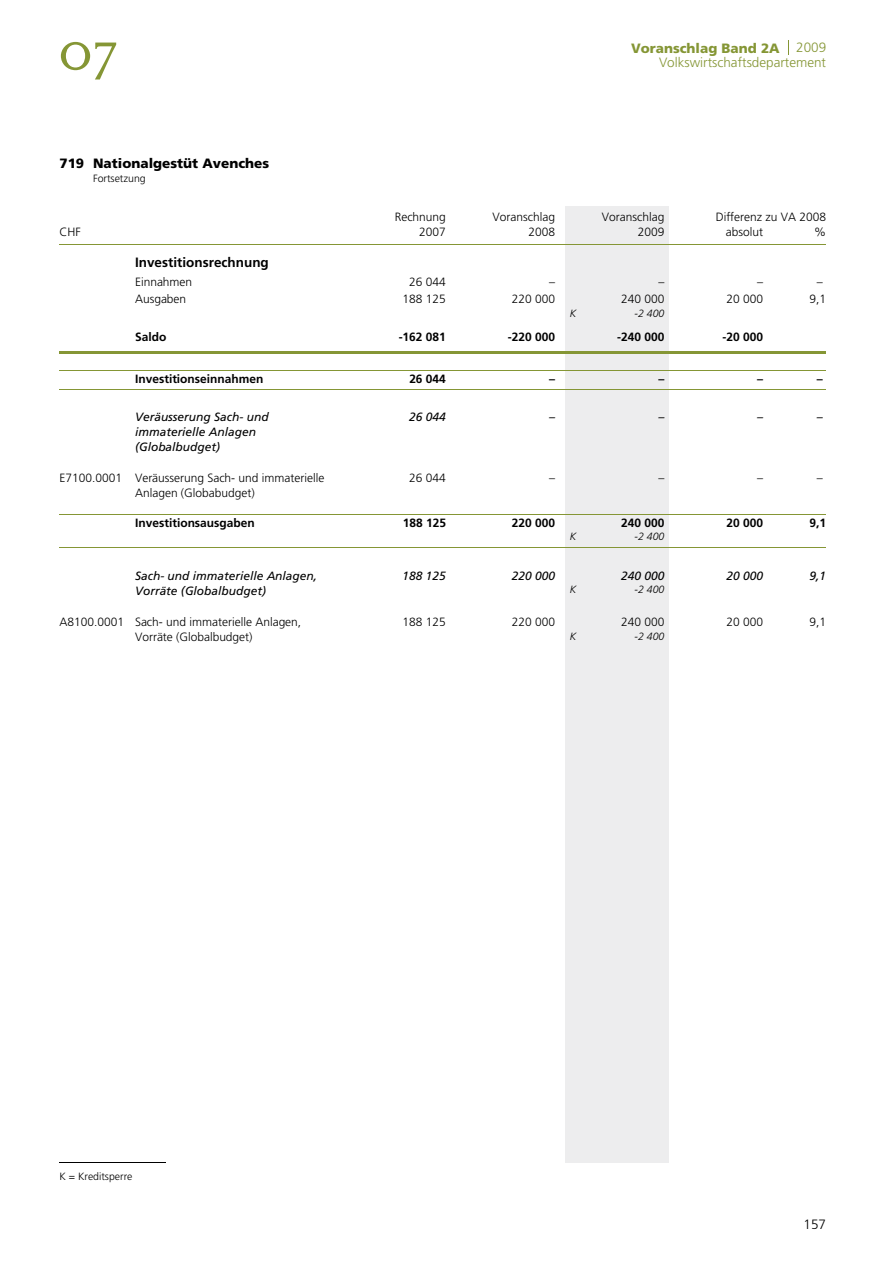
<style>
.page{position:relative;width:893px;height:1263px;background:#fff}
.page>*{position:absolute;margin:0;border:0;box-sizing:border-box;transform-origin:0 0}
.t1{font:54px "ITC Stone Serif OS Medium";color:#859635}
.t2{font:300 13.5px "Frutiger";color:#859635}
.t3{font:900 13.5px "Frutiger";color:#000}
.t4{font:900 13.5px "Frutiger";color:#859635}
.t5{font:700 13.5px "Frutiger";color:#000}
.t6{font:300 13.5px "Frutiger";color:#000}
.t7{font:300 12px/14.7px "Frutiger";color:#000}
.t8{font:italic 12px/15px "Frutiger";color:#000}
.t9{font:700 12px "Frutiger";color:#000}
.t10{font:300 10.5px "Frutiger";color:#000}
.t11{font:italic 300 10.5px "Frutiger";color:#000}
.s1{font-weight:300}
</style>
<div class="page">
<div style="left:566px;top:206px;width:102px;height:956px;background:#ededee"></div>
<svg style="left:788px;top:40px;width:1px;height:15px"></svg>
<hr style="left:59px;top:244px;width:767px;height:1px;background:#859635">
<hr style="left:59px;top:351px;width:767px;height:2px;background:#859635">
<hr style="left:59px;top:514px;width:767px;height:1px;background:#859635">
<hr style="left:59px;top:370px;width:767px;height:1px;background:#859635">
<hr style="left:59px;top:548px;width:767px;height:1px;background:#859635">
<hr style="left:59px;top:389px;width:767px;height:1px;background:#859635">
<hr style="left:59px;top:1162px;width:107px;height:1px;background:#000">
<h1 class="t1" style="left:58px;top:31px;width:61px">0 7</h1>
<p class="t3" style="left:59px;top:158px;width:211px">719 Nationalgestüt Avenches</p>
<p class="t10" style="left:93px;top:174px;width:54px">Fortsetzung</p>
<p class="t7" style="left:59px;top:225px;width:23px">CHF</p>
<p class="t7" style="left:395px;top:211px;width:53px;text-align:right">Rechnung<br>2007</p>
<p class="t7" style="left:493px;top:211px;width:64px;text-align:right">Voranschlag<br>2008</p>
<p class="t5" style="left:135px;top:257px;width:135px">Investitionsrechnung</p>
<p class="t7" style="left:135px;top:276px;width:59px">Einnahmen</p>
<p class="t7" style="left:409px;top:275px;width:38px">26 044</p>
<p class="t7" style="left:549px;top:275px;width:7px">–</p>
<p class="t4" style="left:631px;top:43px;width:196px">Voranschlag Band 2A <span class="s1">2009</span></p>
<p class="t2" style="left:659px;top:57px;width:168px">Volkswirtschaftsdepartement</p>
<p class="t7" style="left:602px;top:211px;width:64px">Voranschlag</p>
<p class="t7" style="left:638px;top:225px;width:28px">2009</p>
<p class="t7" style="left:726px;top:211px;width:102px;text-indent:-10px">Differenz zu VA 2008 absolut</p>
<p class="t7" style="left:814px;top:225px;width:13px">%</p>
<p class="t7" style="left:658px;top:276px;width:7px">–</p>
<p class="t7" style="left:757px;top:276px;width:7px">–</p>
<p class="t7" style="left:817px;top:276px;width:7px">–</p>
<p class="t7" style="left:135px;top:292px;width:53px">Ausgaben</p>
<p class="t7" style="left:403px;top:292px;width:45px">188 125</p>
<p class="t7" style="left:726px;top:292px;width:38px">20 000</p>
<p class="t7" style="left:512px;top:292px;width:45px">220 000</p>
<p class="t7" style="left:621px;top:292px;width:45px">240 000</p>
<p class="t7" style="left:809px;top:292px;width:18px">9,1</p>
<p class="t11" style="left:570px;top:309px;width:8px">K</p>
<p class="t11" style="left:634px;top:309px;width:31px">-2 400</p>
<p class="t9" style="left:135px;top:332px;width:33px">Saldo</p>
<p class="t9" style="left:399px;top:332px;width:49px">-162 081</p>
<p class="t9" style="left:508px;top:332px;width:49px">-220 000</p>
<p class="t9" style="left:722px;top:332px;width:42px">-20 000</p>
<p class="t9" style="left:617px;top:332px;width:49px">-240 000</p>
<p class="t9" style="left:135px;top:374px;width:130px">Investitionseinnahmen</p>
<p class="t9" style="left:409px;top:374px;width:38px">26 044</p>
<p class="t9" style="left:549px;top:374px;width:7px">–</p>
<p class="t9" style="left:658px;top:374px;width:7px">–</p>
<p class="t9" style="left:757px;top:374px;width:7px">–</p>
<p class="t9" style="left:817px;top:374px;width:7px">–</p>
<p class="t8" style="left:135px;top:410px;width:135px">Veräusserung Sach- und immaterielle Anlagen (Globalbudget)</p>
<p class="t8" style="left:409px;top:410px;width:38px">26 044</p>
<p class="t8" style="left:757px;top:410px;width:7px">–</p>
<p class="t8" style="left:817px;top:410px;width:7px">–</p>
<p class="t8" style="left:549px;top:410px;width:7px">–</p>
<p class="t8" style="left:658px;top:410px;width:7px">–</p>
<p class="t7" style="left:59px;top:472px;width:266px;text-align:center">E7100.0001 Veräusserung Sach- und immaterielle<br>Anlagen (Globabudget)</p>
<p class="t7" style="left:409px;top:472px;width:38px">26 044</p>
<p class="t7" style="left:757px;top:472px;width:7px">–</p>
<p class="t7" style="left:817px;top:472px;width:7px">–</p>
<p class="t7" style="left:549px;top:472px;width:7px">–</p>
<p class="t7" style="left:658px;top:472px;width:7px">–</p>
<p class="t9" style="left:135px;top:518px;width:121px">Investitionsausgaben</p>
<p class="t9" style="left:403px;top:518px;width:45px">188 125</p>
<p class="t9" style="left:512px;top:518px;width:45px">220 000</p>
<p class="t9" style="left:621px;top:518px;width:45px">240 000</p>
<p class="t9" style="left:726px;top:518px;width:38px">20 000</p>
<p class="t9" style="left:809px;top:518px;width:18px">9,1</p>
<p class="t11" style="left:570px;top:533px;width:8px">K</p>
<p class="t11" style="left:634px;top:533px;width:31px">-2 400</p>
<p class="t8" style="left:135px;top:569px;width:184px">Sach- und immaterielle Anlagen,<br>Vorräte (Globalbudget)</p>
<p class="t8" style="left:403px;top:569px;width:45px">188 125</p>
<p class="t8" style="left:726px;top:569px;width:38px">20 000</p>
<p class="t8" style="left:809px;top:569px;width:18px">9,1</p>
<p class="t8" style="left:512px;top:569px;width:45px">220 000</p>
<p class="t8" style="left:621px;top:569px;width:45px">240 000</p>
<p class="t11" style="left:570px;top:585px;width:8px">K</p>
<p class="t11" style="left:634px;top:585px;width:31px">-2 400</p>
<p class="t7" style="left:135px;top:615px;width:168px;text-indent:-76px">A8100.0001 Sach- und immaterielle Anlagen,<br>Vorräte (Globalbudget)</p>
<p class="t7" style="left:403px;top:616px;width:45px">188 125</p>
<p class="t7" style="left:726px;top:616px;width:38px">20 000</p>
<p class="t7" style="left:809px;top:616px;width:18px">9,1</p>
<p class="t7" style="left:512px;top:616px;width:45px">220 000</p>
<p class="t7" style="left:621px;top:616px;width:45px">240 000</p>
<p class="t11" style="left:570px;top:632px;width:8px">K</p>
<p class="t11" style="left:634px;top:632px;width:31px">-2 400</p>
<p class="t10" style="left:59px;top:1172px;width:74px">K = Kreditsperre</p>
<p class="t6" style="left:804px;top:1219px;width:24px">157</p>
</div>
